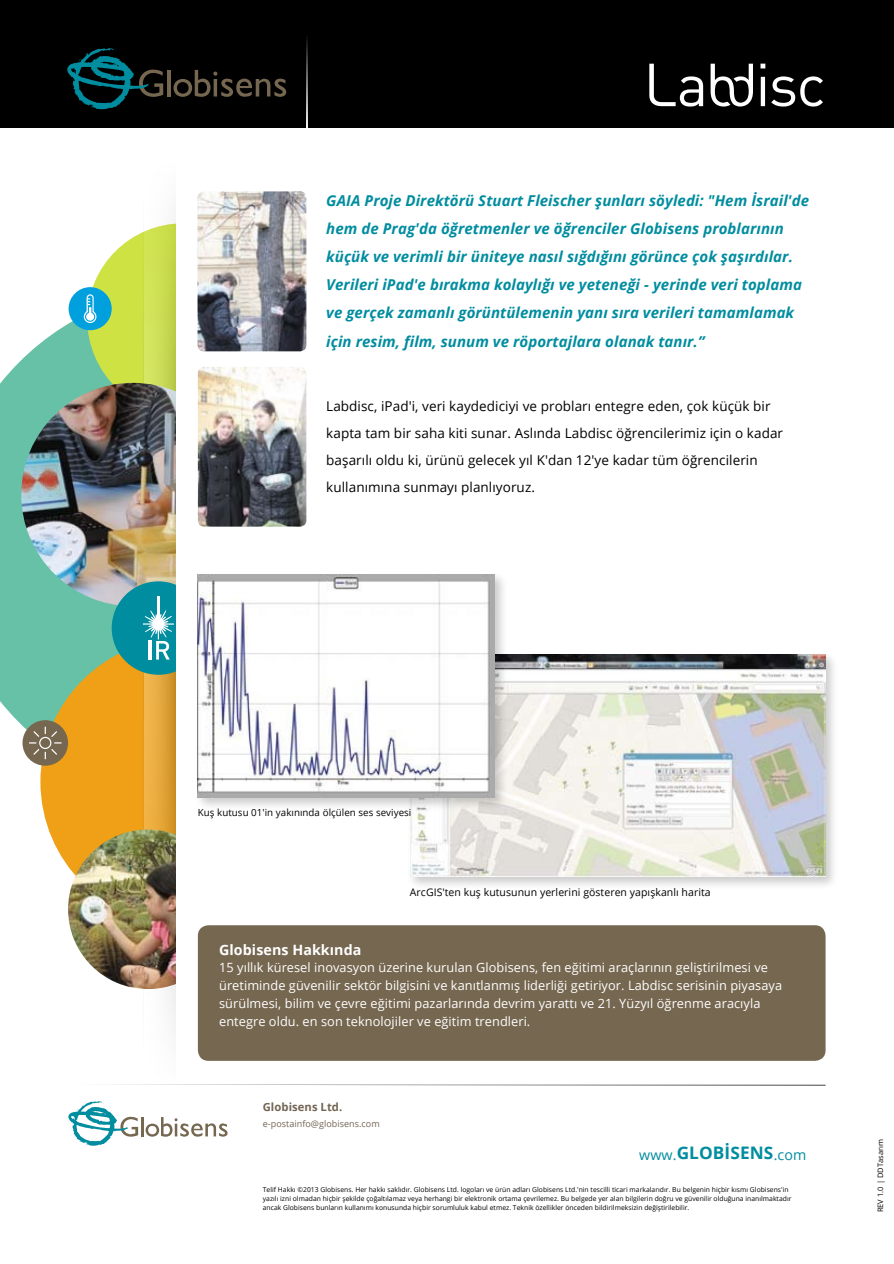
<style>
.page{position:relative;width:894px;height:1264px;background:#fff}
.page>*{position:absolute;margin:0;border:0;box-sizing:border-box;transform-origin:0 0}
.t1{font:700 17.25px "Open Sans";letter-spacing:.005em;color:#008d9f}
.t2{font:italic 700 15px/28.2px "Open Sans";letter-spacing:.005em;color:#008d9f}
.t3{font:700 14.25px "Open Sans";letter-spacing:.005em;color:#fff}
.t4{font:14.25px "Open Sans";letter-spacing:.005em;color:#008d9f}
.t5{font:13.5px/27px "Open Sans";letter-spacing:.005em;color:#000}
.t6{font:12.75px/18px "Open Sans";letter-spacing:.005em;color:#fff}
.t7{font:700 11.25px "Open Sans";letter-spacing:.005em;color:#736554}
.t8{font:10.5px "Open Sans";letter-spacing:.005em;color:#000}
.t9{font:9.75px "Open Sans";letter-spacing:.005em;color:#000}
.t10{font:9px "Open Sans";letter-spacing:.005em;color:#736554}
.t11{font:7.5px "Open Sans";letter-spacing:.005em;color:#000}
.t12{font:6.75px/9px "Open Sans";letter-spacing:.005em;color:#000}
</style>
<div class="page">
<svg style="left:68px;top:1101px;width:159px;height:44px"></svg>
<svg style="left:0;top:287px;width:119px;height:479px;fill:#67c1a6"></svg>
<div style="left:87px;top:223px;width:192px;height:192px;background:#cee244;border-radius:50%"></div>
<div style="left:40px;top:638px;width:287px;height:287px;background:#efa016;border-radius:50%"></div>
<div style="left:0;top:0;width:893px;height:128px;background:#000"></div>
<hr style="left:167px;top:70px;width:4px;height:26px;background:#766750">
<svg style="left:173px;top:70px;width:113px;height:27px"></svg>
<svg style="left:67px;top:48px;width:96px;height:62px"></svg>
<img style="left:306px;top:36px;width:1px;height:92px">
<div style="left:22px;top:720px;width:46px;height:45px;background:#766750;border-radius:50%"></div>
<svg style="left:29px;top:726px;width:33px;height:33px"></svg>
<div style="left:69px;top:287px;width:43px;height:43px;background:#00a0df;border-radius:50%"></div>
<svg style="left:84px;top:294px;width:12px;height:29px"></svg>
<svg style="left:649px;top:64px;width:54px;height:42px"></svg>
<svg style="left:760px;top:64px;width:5px;height:42px"></svg>
<svg style="left:771px;top:76px;width:51px;height:31px"></svg>
<svg style="left:710px;top:64px;width:42px;height:42px"></svg>
<img style="left:143px;top:213px;width:33px;height:820px">
<img style="left:68px;top:829px;width:108px;height:159px">
<img style="left:21px;top:383px;width:223px;height:222px;border-radius:50%">
<div style="left:112px;top:581px;width:93px;height:93px;background:#008d9f;border-radius:50%"></div>
<hr style="left:158px;top:596px;width:1px;height:30px;background:#fff">
<svg style="left:143px;top:608px;width:31px;height:51px"></svg>
<div style="left:176px;top:159px;width:649px;height:925px;background:#fff"></div>
<svg style="left:115px;top:1084px;width:710px;height:1px"></svg>
<div style="left:198px;top:925px;width:627px;height:135px;background:#766750;border-radius:11px"></div>
<img style="left:197px;top:191px;width:109px;height:160px;border-radius:6px">
<img style="left:198px;top:367px;width:108px;height:159px;border-radius:6px">
<img style="left:409px;top:654px;width:425px;height:231px">
<img style="left:410px;top:654px;width:415px;height:222px">
<img style="left:197px;top:574px;width:310px;height:236px">
<img style="left:198px;top:574px;width:296px;height:223px">
<p class="t2" style="left:326px;top:186px;width:484px">GAIA Proje Direktörü Stuart Fleischer şunları söyledi: "Hem İsrail'de hem de Prag'da öğretmenler ve öğrenciler Globisens problarının küçük ve verimli bir üniteye nasıl sığdığını görünce çok şaşırdılar.<br>Verileri iPad'e bırakma kolaylığı ve yeteneği - yerinde veri toplama ve gerçek zamanlı görüntülemenin yanı sıra verileri tamamlamak için resim, film, sunum ve röportajlara olanak tanır.”</p>
<p class="t5" style="left:326px;top:392px;width:458px">Labdisc, iPad'i, veri kaydediciyi ve probları entegre eden, çok küçük bir kapta tam bir saha kiti sunar. Aslında Labdisc öğrencilerimiz için o kadar başarılı oldu ki, ürünü gelecek yıl K'dan 12'ye kadar tüm öğrencilerin kullanımına sunmayı planlıyoruz.</p>
<p class="t9" style="left:198px;top:805px;width:215px">Kuş kutusu 01'in yakınında ölçülen ses seviyesi</p>
<h6 class="t8" style="left:410px;top:884px;width:302px">ArcGIS'ten kuş kutusunun yerlerini gösteren yapışkanlı harita</h6>
<h4 class="t3" style="left:219px;top:940px;width:144px">Globisens Hakkında</h4>
<h4 class="t6" style="left:219px;top:958px;width:564px">15 yıllık küresel inovasyon üzerine kurulan Globisens, fen eğitimi araçlarının geliştirilmesi ve üretiminde güvenilir sektör bilgisini ve kanıtlanmış liderliği getiriyor. Labdisc serisinin piyasaya sürülmesi, bilim ve çevre eğitimi pazarlarında devrim yarattı ve 21. Yüzyıl öğrenme aracıyla entegre oldu. en son teknolojiler ve eğitim trendleri.</h4>
<p class="t7" style="left:263px;top:1099px;width:81px">Globisens Ltd.</p>
<p class="t10" style="left:263px;top:1117px;width:118px">e-postainfo@globisens.com</p>
<p class="t1" style="left:676px;top:1140px;width:98px">GLOBİSENS</p>
<h5 class="t12" style="left:263px;top:1184px;width:530px">Telif Hakkı ©2013 Globisens. Her hakkı saklıdır. Globisens Ltd. logoları ve ürün adları Globisens Ltd.'nin tescilli ticari markalarıdır. Bu belgenin hiçbir kısmı Globisens'in yazılı izni olmadan hiçbir şekilde çoğaltılamaz veya herhangi bir elektronik ortama çevrilemez. Bu belgede yer alan bilgilerin doğru ve güvenilir olduğuna inanılmaktadır ancak Globisens bunların kullanımı konusunda hiçbir sorumluluk kabul etmez. Teknik özellikler önceden bildirilmeksizin değiştirilebilir.</h5>
<p class="t4" style="left:639px;top:1144px;width:39px">www.</p>
<p class="t4" style="left:773px;top:1144px;width:34px">.com</p>
<p class="t11" style="left:874px;top:1212px;width:75px;rotate:-90deg">REV 1.0 | DDTasarım</p>
</div>
